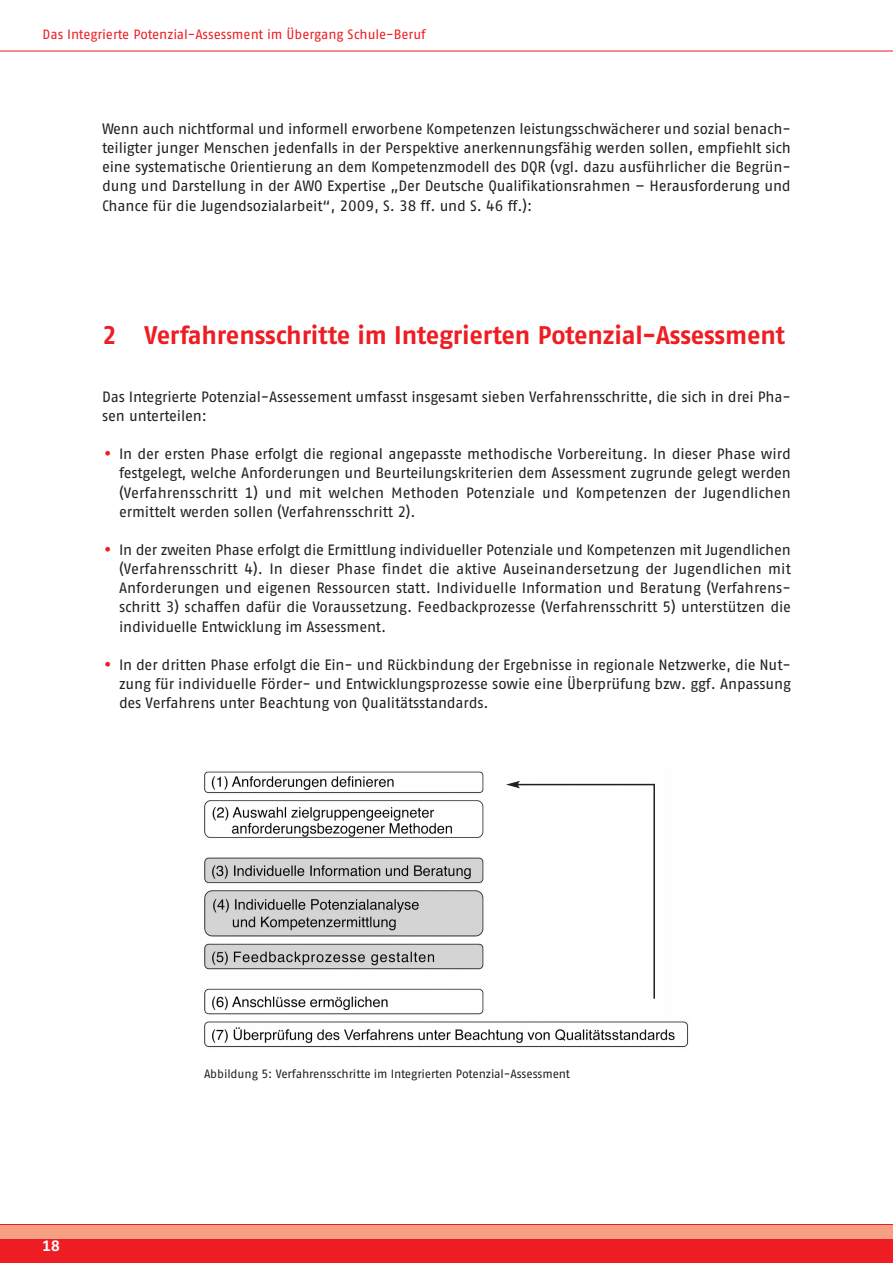
<style>
.page{position:relative;width:893px;height:1263px;background:#fff}
.page>*{position:absolute;margin:0;border:0;box-sizing:border-box;transform-origin:0 0}
.t1{font:700 25.5px "AWO Fago Office";letter-spacing:-.01em;color:#ee1d23}
.t2{font:15px/19.2px "AWO Fago Office";letter-spacing:-.005em;color:#231f20;text-align:justify}
.t3{font:700 15px "AWO Fago Office";color:#fff}
.t4{font:13.5px "AWO Fago Office";color:#ee1d23}
.t5{font:12px "AWO Fago Office";letter-spacing:-.005em;color:#231f20}
.s1{font-family:"Futura";font-weight:500;color:#ee1d23}
</style>
<div class="page">
<hr style="left:0;top:51px;width:893px;height:1px;background:#ee1d23">
<div style="left:0;top:1225px;width:893px;height:38px;background:#ee1d23"></div>
<div style="left:0;top:1225px;width:893px;height:13px;background:#f69f83"></div>
<img style="left:204px;top:771px;width:485px;height:277px">
<hr style="left:517px;top:784px;width:138px;height:1px;background:#231f20">
<svg style="left:506px;top:781px;width:14px;height:7px"></svg>
<hr style="left:653px;top:784px;width:2px;height:215px;background:#231f20">
<p class="t4" style="left:43px;top:30px;width:385px">Das Integrierte Potenzial-Assessment im Übergang Schule-Beruf</p>
<p class="t2" style="left:102px;top:120px;width:690px">Wenn auch nichtformal und informell erworbene Kompetenzen leistungsschwächerer und sozial benach&shy;teiligter junger Menschen jedenfalls in der Perspektive anerkennungsfähig werden sollen, empfiehlt sich eine systematische Orientierung an dem Kompetenzmodell des DQR (vgl. dazu ausführlicher die Begrün&shy;dung und Darstellung in der AWO Expertise „Der Deutsche Qualifikationsrahmen – Herausforderung und Chance für die Jugendsozialarbeit“, 2009, S. 38 ff. und S. 46 ff.):</p>
<h1 class="t1" style="left:102px;top:326px;width:684px">2 Verfahrensschritte im Integrierten Potenzial-Assessment</h1>
<p class="t2" style="left:102px;top:388px;width:690px">Das Integrierte Potenzial-Assessement umfasst insgesamt sieben Verfahrensschritte, die sich in drei Pha&shy;sen unterteilen:</p>
<p class="t2" style="left:119px;top:446px;width:673px;text-indent:-17px"><span class="s1">•</span> In der ersten Phase erfolgt die regional angepasste methodische Vorbereitung. In dieser Phase wird festgelegt, welche Anforderungen und Beurteilungskriterien dem Assessment zugrunde gelegt werden (Verfahrensschritt 1) und mit welchen Methoden Potenziale und Kompetenzen der Jugendlichen ermittelt werden sollen (Verfahrensschritt 2).</p>
<p class="t2" style="left:119px;top:541px;width:673px;text-indent:-17px"><span class="s1">•</span> In der zweiten Phase erfolgt die Ermittlung individueller Potenziale und Kompetenzen mit Jugendlichen (Verfahrensschritt 4). In dieser Phase findet die aktive Auseinandersetzung der Jugendlichen mit Anforderungen und eigenen Ressourcen statt. Individuelle Information und Beratung (Verfahrens&shy;schritt 3) schaffen dafür die Voraussetzung. Feedbackprozesse (Verfahrensschritt 5) unterstützen die individuelle Entwicklung im Assessment.</p>
<p class="t2" style="left:119px;top:656px;width:673px;text-indent:-17px"><span class="s1">•</span> In der dritten Phase erfolgt die Ein- und Rückbindung der Ergebnisse in regionale Netzwerke, die Nut&shy;zung für individuelle Förder- und Entwicklungsprozesse sowie eine Überprüfung bzw. ggf. Anpassung des Verfahrens unter Beachtung von Qualitätsstandards.</p>
<p class="t3" style="left:43px;top:1240px;width:19px">18</p>
<p class="t5" style="left:204px;top:1069px;width:367px">Abbildung 5: Verfahrensschritte im Integrierten Potenzial-Assessment</p>
</div>
